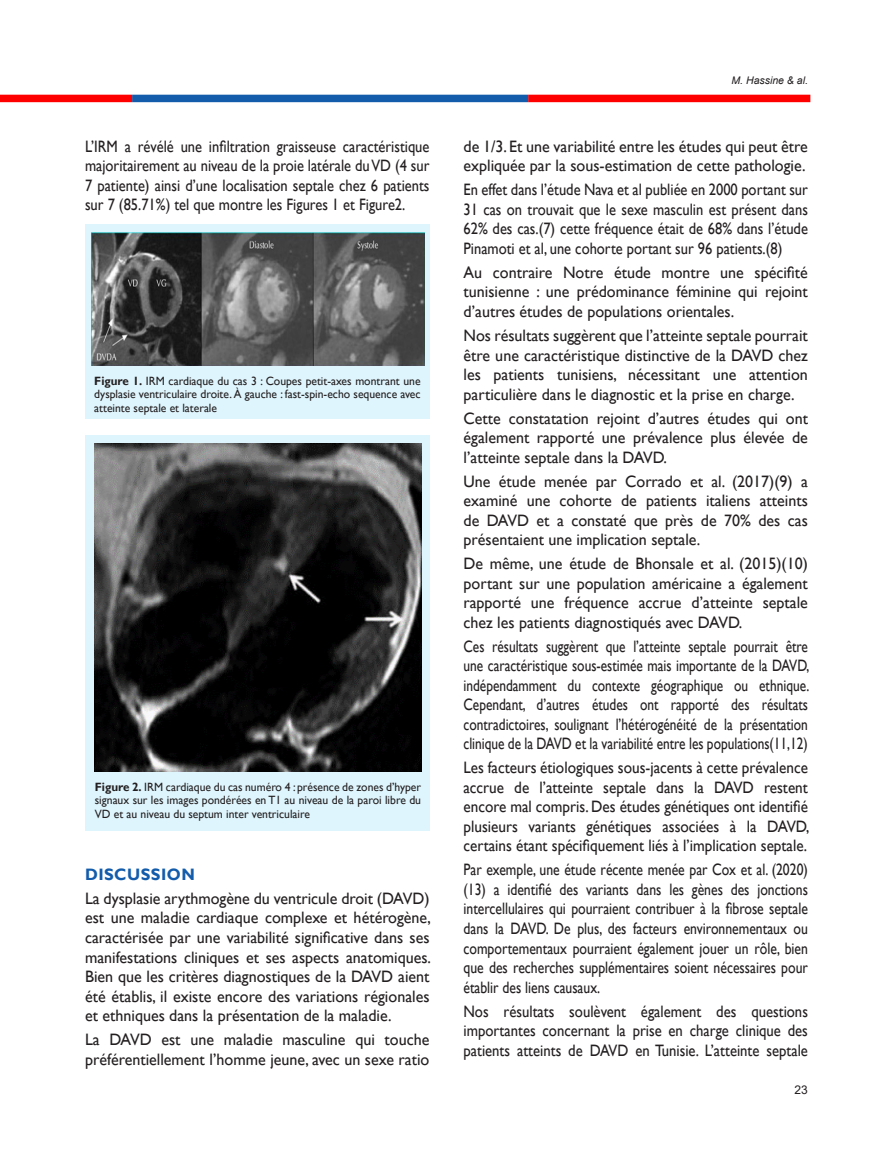
<style>
.page{position:relative;width:893px;height:1149px;background:#fff}
.page>*{position:absolute;margin:0;border:0;box-sizing:border-box;transform-origin:0 0}
.t1{font:16.5px/19.5px "Gill Sans";color:#231f20;text-align:justify}
.t2{font:16.5px/19.5px "Gill Sans";color:#231f20;text-align:justify;scale:.88 1}
.t3{font:16.5px/19.5px "Gill Sans";color:#231f20;text-align:justify;scale:.83 1}
.t4{font:16.5px/19.5px "Gill Sans";color:#231f20;text-align:justify;scale:.81 1}
.t5{font:16.5px/19.5px "Gill Sans";color:#231f20;text-align:justify;scale:.92 1}
.t6{font:16.5px/19.5px "Gill Sans";color:#231f20;text-align:justify;scale:.89 1}
.t7{font:700 16.5px "Gill Sans";letter-spacing:.03em;color:#135cab}
.t8{font:12px/13.5px "Gill Sans";color:#231f20;text-align:justify}
.t9{font:12px "Arial";color:#231f20}
.t10{font:italic 10.5px "Arial";color:#231f20}
.s1{font-weight:700}
</style>
<div class="page">
<div style="left:528px;top:95px;width:282px;height:7px;background:#f00"></div>
<div style="left:132px;top:95px;width:396px;height:7px;background:#135cab"></div>
<div style="left:0;top:95px;width:132px;height:7px;background:#f00"></div>
<div style="left:85px;top:224px;width:345px;height:194px;background:#def5fd"></div>
<img style="left:92px;top:232px;width:333px;height:134px">
<div style="left:86px;top:435px;width:344px;height:395px;background:#def5fd"></div>
<img style="left:94px;top:443px;width:327px;height:328px">
<p class="t2" style="left:85px;top:137px;width:393px">L’IRM a révélé une infiltration graisseuse caractéristique majoritairement au niveau de la proie latérale du VD (4 sur 7 patiente) ainsi d’une localisation septale chez 6 patients sur 7 (85.71%) tel que montre les Figures 1 et Figure2.</p>
<p class="t8" style="left:94px;top:374px;width:328px"><span class="s1">Figure 1.</span> IRM cardiaque du cas 3 : Coupes petit-axes montrant une dysplasie ventriculaire droite. À gauche : fast-spin-echo sequence avec atteinte septale et laterale</p>
<p class="t8" style="left:95px;top:780px;width:328px"><span class="s1">Figure 2.</span> IRM cardiaque du cas numéro 4 : présence de zones d’hyper signaux sur les images pondérées en T1 au niveau de la paroi libre du VD et au niveau du septum inter ventriculaire</p>
<p class="t7" style="left:85px;top:864px;width:111px">DISCUSSION</p>
<p class="t1" style="left:85px;top:888px;width:348px">La dysplasie arythmogène du ventricule droit (DAVD) est une maladie cardiaque complexe et hétérogène, caractérisée par une variabilité significative dans ses manifestations cliniques et ses aspects anatomiques.<br>Bien que les critères diagnostiques de la DAVD aient été établis, il existe encore des variations régionales et ethniques dans la présentation de la maladie.</p>
<p class="t1" style="left:85px;top:1029px;width:346px">La DAVD est une maladie masculine qui touche préférentiellement l’homme jeune, avec un sexe ratio</p>
<p class="t10" style="left:731px;top:74px;width:78px">M. Hassine &amp; al.</p>
<p class="t1" style="left:463px;top:137px;width:346px">de 1/3. Et une variabilité entre les études qui peut être expliquée par la sous-estimation de cette pathologie.</p>
<p class="t2" style="left:463px;top:180px;width:393px">En effet dans l’étude Nava et al publiée en 2000 portant sur 31 cas on trouvait que le sexe masculin est présent dans 62% des cas.(7) cette fréquence était de 68% dans l’étude Pinamoti et al, une cohorte portant sur 96 patients.(8)</p>
<p class="t1" style="left:463px;top:263px;width:346px">Au contraire Notre étude montre une spécifité tunisienne : une prédominance féminine qui rejoint d’autres études de populations orientales.</p>
<p class="t1" style="left:463px;top:326px;width:346px">Nos résultats suggèrent que l’atteinte septale pourrait être une caractéristique distinctive de la DAVD chez les patients tunisiens, nécessitant une attention particulière dans le diagnostic et la prise en charge.</p>
<p class="t1" style="left:463px;top:408px;width:346px">Cette constatation rejoint d’autres études qui ont également rapporté une prévalence plus élevée de l’atteinte septale dans la DAVD.</p>
<p class="t1" style="left:463px;top:471px;width:346px">Une étude menée par Corrado et al. (2017)(9) a examiné une cohorte de patients italiens atteints de DAVD et a constaté que près de 70% des cas présentaient une implication septale.</p>
<p class="t1" style="left:463px;top:554px;width:346px">De même, une étude de Bhonsale et al. (2015)(10) portant sur une population américaine a également rapporté une fréquence accrue d’atteinte septale chez les patients diagnostiqués avec DAVD.</p>
<p class="t4" style="left:463px;top:636px;width:428px">Ces résultats suggèrent que l’atteinte septale pourrait être une caractéristique sous-estimée mais importante de la DAVD, indépendamment du contexte géographique ou ethnique.<br>Cependant, d’autres études ont rapporté des résultats contradictoires, soulignant l’hétérogénéité de la présentation clinique de la DAVD et la variabilité entre les populations(11,12)</p>
<p class="t5" style="left:463px;top:758px;width:378px">Les facteurs étiologiques sous-jacents à cette prévalence accrue de l’atteinte septale dans la DAVD restent encore mal compris. Des études génétiques ont identifié plusieurs variants génétiques associées à la DAVD, certains étant spécifiquement liés à l’implication septale.</p>
<p class="t3" style="left:463px;top:860px;width:417px">Par exemple, une étude récente menée par Cox et al. (2020) (13) a identifié des variants dans les gènes des jonctions intercellulaires qui pourraient contribuer à la fibrose septale dans la DAVD. De plus, des facteurs environnementaux ou comportementaux pourraient également jouer un rôle, bien que des recherches supplémentaires soient nécessaires pour établir des liens causaux.</p>
<p class="t6" style="left:463px;top:1001px;width:389px">Nos résultats soulèvent également des questions importantes concernant la prise en charge clinique des patients atteints de DAVD en Tunisie. L’atteinte septale</p>
<p class="t9" style="left:795px;top:1081px;width:15px">23</p>
</div>
